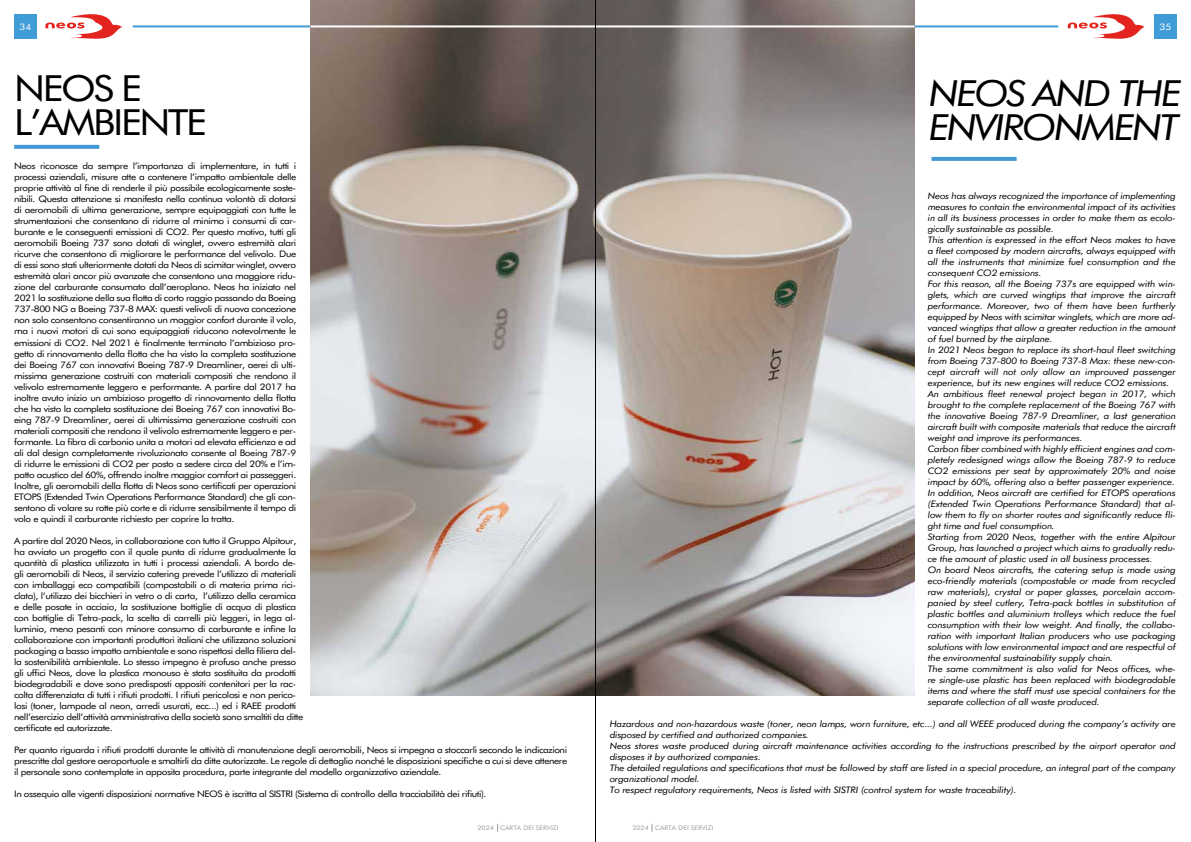
<style>
.page{position:relative;width:1191px;height:842px;background:#fff}
.page>*{position:absolute;margin:0;border:0;box-sizing:border-box;transform-origin:0 0}
.t1{font:italic 40px/34px "Neos";letter-spacing:-.06em;color:#000}
.t2{font:40px/34px "Neos";letter-spacing:-.06em;color:#000}
.t3{font:10px/11px "Neos";letter-spacing:-.04em;color:#000;text-align:justify}
.t4{font:italic 10px/11px "Neos";letter-spacing:-.02em;color:#000}
.t5{font:10px "Neos";color:#fff}
.t6{font:7px "Neos";color:#9d9d9c}
</style>
<div class="page">
<div style="left:14px;top:14px;width:23px;height:25px;background:#3f9cd7"></div>
<hr style="left:133px;top:25px;width:925px;height:2px;background:#419bd6">
<div style="left:1154px;top:14px;width:22px;height:25px;background:#3f9cd7"></div>
<svg style="left:45px;top:14px;width:77px;height:25px"></svg>
<svg style="left:1067px;top:14px;width:77px;height:25px"></svg>
<svg style="left:931px;top:157px;width:85px;height:4px"></svg>
<img style="left:310px;top:0;width:604px;height:696px">
<hr style="left:310px;top:25px;width:604px;height:2px;background:#fff">
<hr style="left:595px;top:0;width:1px;height:842px;background:#000">
<svg style="left:14px;top:145px;width:85px;height:4px"></svg>
<p class="t5" style="left:20px;top:22px;width:13px">34</p>
<p class="t5" style="left:1159px;top:22px;width:13px">35</p>
<h1 class="t2" style="left:14px;top:71px;width:194px">NEOS E<br>L’AMBIENTE</h1>
<p class="t3" style="left:14px;top:161px;width:284px">Neos riconosce da sempre l’importanza di implementare, in tutti i processi aziendali, misure atte a contenere l’impatto ambientale delle proprie attività al fine di renderle il più possibile ecologicamente soste&shy;nibili. Questa attenzione si manifesta nella continua volontà di dotarsi di aeromobili di ultima generazione, sempre equipaggiati con tutte le strumentazioni che consentano di ridurre al minimo i consumi di car&shy;burante e le conseguenti emissioni di CO2. Per questo motivo, tutti gli aeromobili Boeing 737 sono dotati di winglet, ovvero estremità alari ricurve che consentono di migliorare le performance del velivolo. Due di essi sono stati ulteriormente dotati da Neos di scimitar winglet, ovvero estremità alari ancor più avanzate che consentono una maggiore ridu&shy;zione del carburante consumato dall’aeroplano. Neos ha iniziato nel 2021 la sostituzione della sua flotta di corto raggio passando da Boeing 737-800 NG a Boeing 737-8 MAX: questi velivoli di nuova concezione non solo consentono consentiranno un maggior confort durante il volo, ma i nuovi motori di cui sono equipaggiati riducono notevolmente le emissioni di CO2. Nel 2021 è finalmente terminato l’ambizioso pro&shy;getto di rinnovamento della flotta che ha visto la completa sostituzione dei Boeing 767 con innovativi Boeing 787-9 Dreamliner, aerei di ulti&shy;missima generazione costruiti con materiali compositi che rendono il velivolo estremamente leggero e performante. A partire dal 2017 ha inoltre avuto inizio un ambizioso progetto di rinnovamento della flotta che ha visto la completa sostituzione dei Boeing 767 con innovativi Bo&shy;eing 787-9 Dreamliner, aerei di ultimissima generazione costruiti con materiali compositi che rendono il velivolo estremamente leggero e per&shy;formante. La fibra di carbonio unita a motori ad elevata efficienza e ad ali dal design completamente rivoluzionato consente al Boeing 787-9 di ridurre le emissioni di CO2 per posto a sedere circa del 20% e l’im&shy;patto acustico del 60%, offrendo inoltre maggior comfort ai passeggeri.<br>Inoltre, gli aeromobili della flotta di Neos sono certificati per operazioni ETOPS (Extended Twin Operations Performance Standard) che gli con&shy;sentono di volare su rotte più corte e di ridurre sensibilmente il tempo di volo e quindi il carburante richiesto per coprire la tratta.</p>
<p class="t3" style="left:14px;top:535px;width:291px;text-align:left">A partire dal 2020 Neos, in collaborazione con tutto il Gruppo Alpitour, ha avviato un progetto con il quale punta di ridurre gradualmente la quantità di plastica utilizzata in tutti i processi aziendali. A bordo de&shy;gli aeromobili di Neos, il servizio catering prevede l’utilizzo di materiali con imballaggi eco compatibili (compostabili o di materia prima rici&shy;clata), l’utilizzo dei bicchieri in vetro o di carta, l’utilizzo della ceramica e delle posate in acciaio, la sostituzione bottiglie di acqua di plastica con bottiglie di Tetra-pack, la scelta di carrelli più leggeri, in lega al&shy;luminio, meno pesanti con minore consumo di carburante e infine la collaborazione con importanti produttori italiani che utilizzano soluzioni packaging a basso impatto ambientale e sono rispettosi della filiera del&shy;la sostenibilità ambientale. Lo stesso impegno è profuso anche presso gli uffici Neos, dove la plastica monouso è stata sostituita da prodotti biodegradabili e dove sono predisposti appositi contenitori per la rac&shy;colta differenziata di tutti i rifiuti prodotti. I rifiuti pericolosi e non perico&shy;losi (toner, lampade al neon, arredi usurati, ecc...) ed i RAEE prodotti nell’esercizio dell’attività amministrativa della società sono smaltiti da ditte certificate ed autorizzate.</p>
<p class="t3" style="left:14px;top:744px;width:554px">Per quanto riguarda i rifiuti prodotti durante le attività di manutenzione degli aeromobili, Neos si impegna a stoccarli secondo le indicazioni prescritte dal gestore aeroportuale e smaltirli da ditte autorizzate. Le regole di dettaglio nonché le disposizioni specifiche a cui si deve attenere il personale sono contemplate in apposita procedura, parte integrante del modello organizzativo aziendale.</p>
<p class="t3" style="left:14px;top:788px;width:474px">In ossequio alle vigenti disposizioni normative NEOS è iscritta al SISTRI (Sistema di controllo della tracciabilità dei rifiuti).</p>
<h1 class="t1" style="left:928px;top:76px;width:254px">NEOS AND THE<br>ENVIRONMENT</h1>
<p class="t4" style="left:927px;top:190px;width:250px">Neos has always recognized the importance of implementing measures to contain the environmental impact of its activities in all its business processes in order to make them as ecolo&shy;gically sustainable as possible.<br>This attention is expressed in the effort Neos makes to have a fleet composed by modern aircrafts, always equipped with all the instruments that minimize fuel consumption and the consequent CO2 emissions.<br>For this reason, all the Boeing 737s are equipped with win&shy;glets, which are curved wingtips that improve the aircraft performance. Moreover, two of them have been furtherly equipped by Neos with scimitar winglets, which are more ad&shy;vanced wingtips that allow a greater reduction in the amount of fuel burned by the airplane.<br>In 2021 Neos began to replace its short-haul fleet switching from Boeing 737-800 to Boeing 737-8 Max: these new-con&shy;cept aircraft will not only allow an improuved passenger experience, but its new engines will reduce CO2 emissions.<br>An ambitious fleet renewal project began in 2017, which brought to the complete replacement of the Boeing 767 with the innovative Boeing 787-9 Dreamliner, a last generation aircraft built with composite materials that reduce the aircraft weight and improve its performances.<br>Carbon fiber combined with highly efficient engines and com&shy;pletely redesigned wings allow the Boeing 787-9 to reduce CO2 emissions per seat by approximately 20% and noise impact by 60%, offering also a better passenger experience.<br>In addition, Neos aircraft are certified for ETOPS operations (Extended Twin Operations Performance Standard) that al&shy;low them to fly on shorter routes and significantly reduce fli&shy;ght time and fuel consumption.<br>Starting from 2020 Neos, together with the entire Alpitour Group, has launched a project which aims to gradually redu&shy;ce the amount of plastic used in all business processes.<br>On board Neos aircrafts, the catering setup is made using eco-friendly materials (compostable or made from recycled raw materials), crystal or paper glasses, porcelain accom&shy;panied by steel cutlery, Tetra-pack bottles in substitution of plastic bottles and aluminium trolleys which reduce the fuel consumption with their low weight. And finally, the collabo&shy;ration with important Italian producers who use packaging solutions with low environmental impact and are respectful of the environmental sustainability supply chain.<br>The same commitment is also valid for Neos offices, whe&shy;re single-use plastic has been replaced with biodegradable items and where the staff must use special containers for the separate collection of all waste produced.</p>
<p class="t4" style="left:609px;top:718px;width:568px">Hazardous and non-hazardous waste (toner, neon lamps, worn furniture, etc...) and all WEEE produced during the company’s activity are disposed by certified and authorized companies.<br>Neos stores waste produced during aircraft maintenance activities according to the instructions prescribed by the airport operator and disposes it by authorized companies.<br>The detailed regulations and specifications that must be followed by staff are listed in a special procedure, an integral part of the company organizational model.<br>To respect regulatory requirements, Neos is listed with SISTRI (control system for waste traceability).</p>
<p class="t6" style="left:477px;top:824px;width:83px">2024 CARTA DEI SERVIZI</p>
<p class="t6" style="left:632px;top:824px;width:83px">2024 CARTA DEI SERVIZI</p>
</div>
